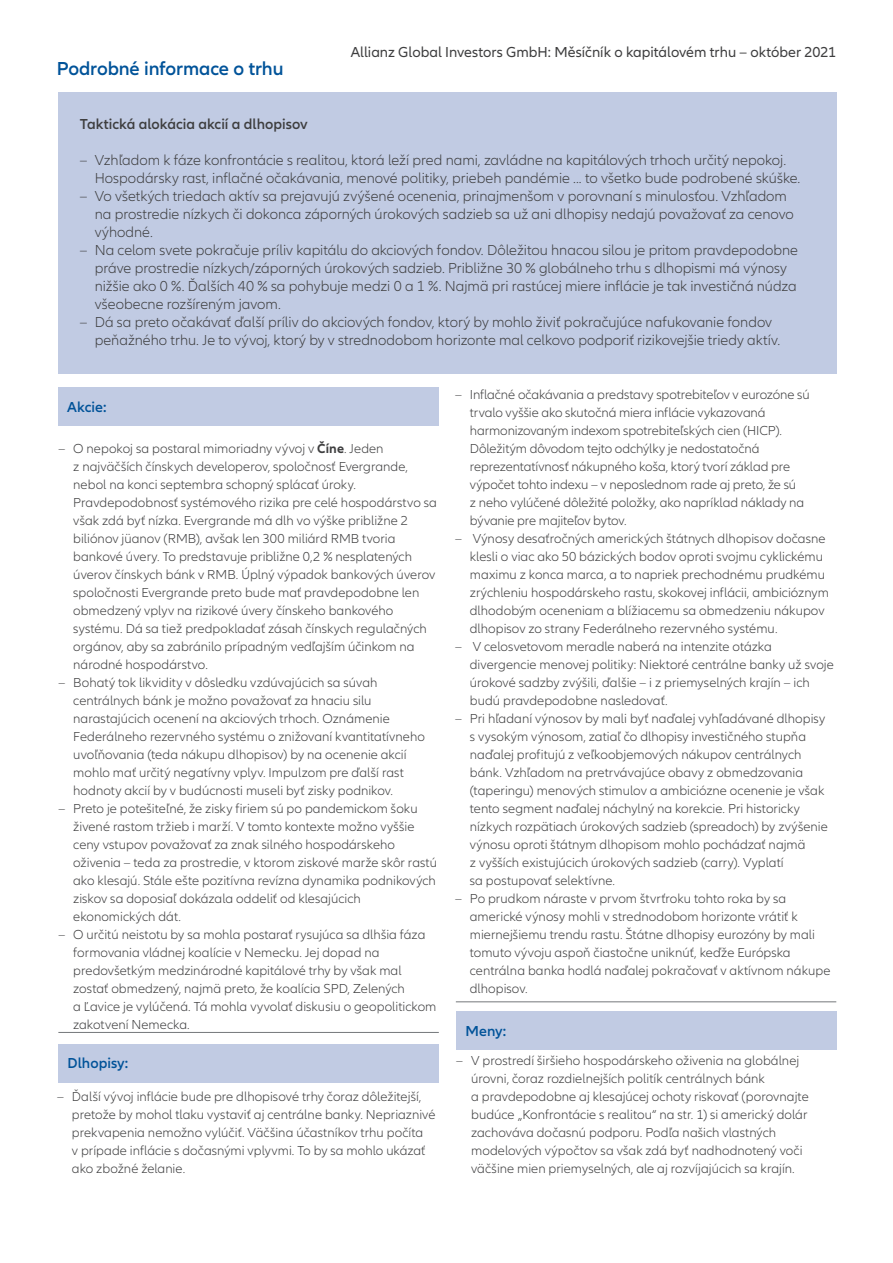
<style>
.page{position:relative;width:893px;height:1263px;background:#fff}
.page>*{position:absolute;margin:0;border:0;box-sizing:border-box;transform-origin:0 0}
.t1{font:600 19.5px "Allianz Neo";letter-spacing:-.005em;color:#015399}
.t2{font:300 15px/18px "Allianz Neo";color:#3e3e3f}
.t3{font:15px "Allianz Neo";color:#3e3e3f}
.t4{font:600 15px "Allianz Neo";color:#3e3e3f}
.t5{font:600 15px "Allianz Neo";letter-spacing:.005em;color:#015399}
.t6{font:300 13.5px/18px "Allianz Neo";color:#3e3e3f}
.s1{font-weight:700}
</style>
<div class="page">
<div style="left:59px;top:93px;width:778px;height:281px;background:#c1cbe3"></div>
<div style="left:58px;top:387px;width:380px;height:38px;background:#c1cbe3"></div>
<div style="left:58px;top:1045px;width:381px;height:38px;background:#c1cbe3"></div>
<div style="left:456px;top:1012px;width:381px;height:38px;background:#c1cbe3"></div>
<hr style="left:58px;top:1032px;width:381px;height:1px;background:#74777a">
<hr style="left:456px;top:1001px;width:380px;height:1px;background:#74777a">
<h1 class="t1" style="left:57px;top:57px;width:228px">Podrobné informace o trhu</h1>
<p class="t3" style="left:351px;top:43px;width:487px">Allianz Global Investors GmbH: Měsíčník o kapitálovém trhu – október 2021</p>
<p class="t4" style="left:80px;top:115px;width:230px">Taktická alokácia akcií a dlhopisov</p>
<p class="t2" style="left:95px;top:151px;width:707px;text-indent:-15px">– Vzhľadom k fáze konfrontácie s realitou, ktorá leží pred nami, zavládne na kapitálových trhoch určitý nepokoj.<br>Hospodársky rast, inflačné očakávania, menové politiky, priebeh pandémie ... to všetko bude podrobené skúške.</p>
<p class="t2" style="left:95px;top:187px;width:701px;text-indent:-15px">– Vo všetkých triedach aktív sa prejavujú zvýšené ocenenia, prinajmenšom v porovnaní s minulosťou. Vzhľadom na prostredie nízkych či dokonca záporných úrokových sadzieb sa už ani dlhopisy nedajú považovať za cenovo výhodné.</p>
<p class="t2" style="left:95px;top:241px;width:705px;text-indent:-15px">– Na celom svete pokračuje príliv kapitálu do akciových fondov. Dôležitou hnacou silou je pritom pravdepodobne práve prostredie nízkych/záporných úrokových sadzieb. Približne 30 % globálneho trhu s dlhopismi má výnosy nižšie ako 0 %. Ďalších 40 % sa pohybuje medzi 0 a 1 %. Najmä pri rastúcej miere inflácie je tak investičná núdza všeobecne rozšíreným javom.</p>
<p class="t2" style="left:95px;top:313px;width:687px;text-indent:-15px">– Dá sa preto očakávať ďalší príliv do akciových fondov, ktorý by mohlo živiť pokračujúce nafukovanie fondov peňažného trhu. Je to vývoj, ktorý by v strednodobom horizonte mal celkovo podporiť rizikovejšie triedy aktív.</p>
<p class="t5" style="left:67px;top:398px;width:41px">Akcie:</p>
<p class="t6" style="left:73px;top:440px;width:365px;text-indent:-15px">– O nepokoj sa postaral mimoriadny vývoj v <span class="s1">Číne</span>. Jeden<br>z najväčších čínskych developerov, spoločnosť Evergrande, nebol na konci septembra schopný splácať úroky.<br>Pravdepodobnosť systémového rizika pre celé hospodárstvo sa však zdá byť nízka. Evergrande má dlh vo výške približne 2 biliónov jüanov (RMB), avšak len 300 miliárd RMB tvoria bankové úvery. To predstavuje približne 0,2 % nesplatených úverov čínskych bánk v RMB. Úplný výpadok bankových úverov spoločnosti Evergrande preto bude mať pravdepodobne len obmedzený vplyv na rizikové úvery čínskeho bankového systému. Dá sa tiež predpokladať zásah čínskych regulačných orgánov, aby sa zabránilo prípadným vedľajším účinkom na národné hospodárstvo.</p>
<p class="t6" style="left:73px;top:674px;width:353px;text-indent:-15px">– Bohatý tok likvidity v dôsledku vzdúvajúcich sa súvah centrálnych bánk je možno považovať za hnaciu silu narastajúcich ocenení na akciových trhoch. Oznámenie Federálneho rezervného systému o znižovaní kvantitatívneho uvoľňovania (teda nákupu dlhopisov) by na ocenenie akcií mohlo mať určitý negatívny vplyv. Impulzom pre ďalší rast hodnoty akcií by v budúcnosti museli byť zisky podnikov.</p>
<p class="t6" style="left:73px;top:799px;width:365px;text-indent:-15px">– Preto je potešiteľné, že zisky firiem sú po pandemickom šoku živené rastom tržieb i marží. V tomto kontexte možno vyššie ceny vstupov považovať za znak silného hospodárskeho oživenia – teda za prostredie, v ktorom ziskové marže skôr rastú ako klesajú. Stále ešte pozitívna revízna dynamika podnikových ziskov sa doposiaľ dokázala oddeliť od klesajúcich ekonomických dát.</p>
<p class="t6" style="left:73px;top:925px;width:365px;text-indent:-15px">– O určitú neistotu by sa mohla postarať rysujúca sa dlhšia fáza formovania vládnej koalície v Nemecku. Jej dopad na predovšetkým medzinárodné kapitálové trhy by však mal zostať obmedzený, najmä preto, že koalícia SPD, Zelených<br>a Ľavice je vylúčená. Tá mohla vyvolať diskusiu o geopolitickom zakotvení Nemecka.</p>
<p class="t6" style="left:470px;top:386px;width:341px;text-indent:-15px">– Inflačné očakávania a predstavy spotrebiteľov v eurozóne sú trvalo vyššie ako skutočná miera inflácie vykazovaná harmonizovaným indexom spotrebiteľských cien (HICP).<br>Dôležitým dôvodom tejto odchýlky je nedostatočná reprezentatívnosť nákupného koša, ktorý tvorí základ pre výpočet tohto indexu – v neposlednom rade aj preto, že sú<br>z neho vylúčené dôležité položky, ako napríklad náklady na bývanie pre majiteľov bytov.</p>
<p class="t6" style="left:470px;top:530px;width:361px;text-indent:-15px">– Výnosy desaťročných amerických štátnych dlhopisov dočasne klesli o viac ako 50 bázických bodov oproti svojmu cyklickému maximu z konca marca, a to napriek prechodnému prudkému zrýchleniu hospodárskeho rastu, skokovej inflácii, ambicióznym dlhodobým oceneniam a blížiacemu sa obmedzeniu nákupov dlhopisov zo strany Federálneho rezervného systému.</p>
<p class="t6" style="left:470px;top:638px;width:365px;text-indent:-15px">– V celosvetovom meradle naberá na intenzite otázka divergencie menovej politiky: Niektoré centrálne banky už svoje úrokové sadzby zvýšili, ďalšie – i z priemyselných krajín – ich budú pravdepodobne nasledovať.</p>
<p class="t6" style="left:470px;top:710px;width:359px;text-indent:-15px">– Pri hľadaní výnosov by mali byť naďalej vyhľadávané dlhopisy s vysokým výnosom, zatiaľ čo dlhopisy investičného stupňa naďalej profitujú z veľkoobjemových nákupov centrálnych bánk. Vzhľadom na pretrvávajúce obavy z obmedzovania (taperingu) menových stimulov a ambiciózne ocenenie je však tento segment naďalej náchylný na korekcie. Pri historicky nízkych rozpätiach úrokových sadzieb (spreadoch) by zvýšenie výnosu oproti štátnym dlhopisom mohlo pochádzať najmä<br>z vyšších existujúcich úrokových sadzieb (carry). Vyplatí<br>sa postupovať selektívne.</p>
<p class="t6" style="left:470px;top:889px;width:362px;text-indent:-15px">– Po prudkom náraste v prvom štvrťroku tohto roka by sa americké výnosy mohli v strednodobom horizonte vrátiť k miernejšiemu trendu rastu. Štátne dlhopisy eurozóny by mali tomuto vývoju aspoň čiastočne uniknúť, keďže Európska centrálna banka hodlá naďalej pokračovať v aktívnom nákupe dlhopisov.</p>
<p class="t5" style="left:465px;top:1022px;width:42px">Meny:</p>
<p class="t5" style="left:68px;top:1054px;width:62px">Dlhopisy:</p>
<p class="t6" style="left:471px;top:1052px;width:339px;text-indent:-15px">– V prostredí širšieho hospodárskeho oživenia na globálnej úrovni, čoraz rozdielnejších politík centrálnych bánk<br>a pravdepodobne aj klesajúcej ochoty riskovať (porovnajte budúce „Konfrontácie s realitou“ na str. 1) si americký dolár zachováva dočasnú podporu. Podľa našich vlastných modelových výpočtov sa však zdá byť nadhodnotený voči väčšine mien priemyselných, ale aj rozvíjajúcich sa krajín.</p>
<p class="t6" style="left:72px;top:1088px;width:365px;text-indent:-15px">– Ďalší vývoj inflácie bude pre dlhopisové trhy čoraz dôležitejší, pretože by mohol tlaku vystaviť aj centrálne banky. Nepriaznivé prekvapenia nemožno vylúčiť. Väčšina účastníkov trhu počíta<br>v prípade inflácie s dočasnými vplyvmi. To by sa mohlo ukázať ako zbožné želanie.</p>
</div>
